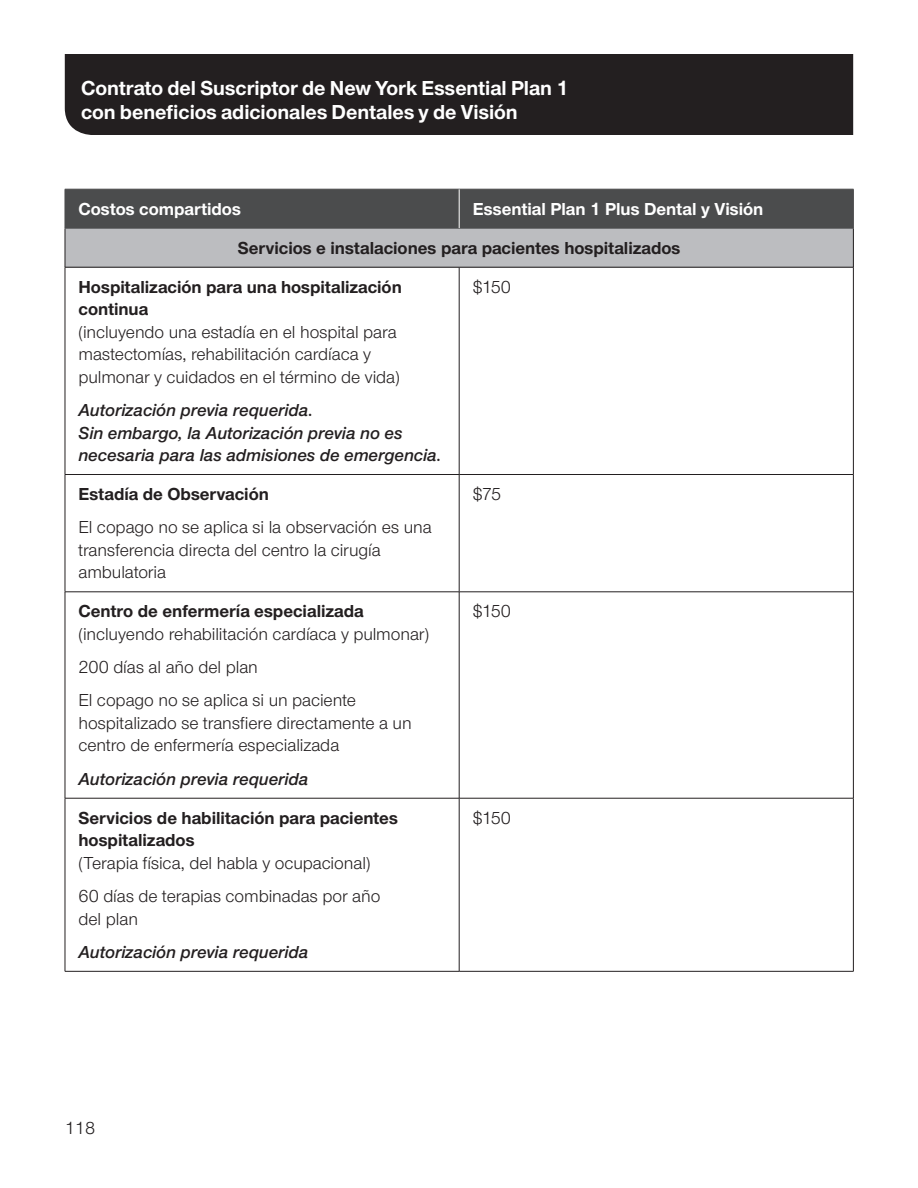
<style>
.page{position:relative;width:918px;height:1188px;background:#fff}
.page>*{position:absolute;margin:0;border:0;box-sizing:border-box;transform-origin:0 0}
.t1{font:700 21px/24px "UHC Sans";color:#fff}
.Chart___body_-_12_15{font:18px/22.5px "UHC Sans";letter-spacing:-.005em;color:#231f20}
.Chart___body_-_12_15-2{font:italic 600 18px/22.5px "UHC Sans";color:#231f20}
.Chart___body_-_12_15-3{font:700 18px/22.5px "UHC Sans";color:#231f20}
.Chart___subheads_-_B{font:700 18px "UHC Sans";color:#231f20}
.Chart___headers_-_RE{font:700 18px "UHC Sans";color:#fff}
.s1{font-weight:700}
.s2{font-weight:400}
</style>
<div class="page">
<div style="left:65px;top:54px;width:788px;height:81px;background:#231f20"></div>
<div style="left:66px;top:190px;width:787px;height:38px;background:#4b4c4d"></div>
<div style="left:65px;top:228px;width:788px;height:39px;background:#bcbdc0"></div>
<hr style="left:65px;top:228px;width:1px;height:39px;background:#231f20">
<hr style="left:853px;top:228px;width:1px;height:39px;background:#231f20">
<hr style="left:65px;top:267px;width:394px;height:1px;background:#231f20">
<hr style="left:65px;top:267px;width:1px;height:207px;background:#231f20">
<hr style="left:459px;top:267px;width:395px;height:1px;background:#231f20">
<hr style="left:459px;top:267px;width:1px;height:207px;background:#231f20">
<hr style="left:853px;top:267px;width:1px;height:207px;background:#231f20">
<hr style="left:65px;top:474px;width:394px;height:1px;background:#231f20">
<hr style="left:65px;top:475px;width:1px;height:117px;background:#231f20">
<hr style="left:459px;top:474px;width:395px;height:1px;background:#231f20">
<hr style="left:459px;top:475px;width:1px;height:117px;background:#231f20">
<hr style="left:853px;top:475px;width:1px;height:117px;background:#231f20">
<hr style="left:65px;top:592px;width:394px;height:1px;background:#231f20">
<hr style="left:65px;top:592px;width:1px;height:206px;background:#231f20">
<hr style="left:459px;top:592px;width:395px;height:1px;background:#231f20">
<hr style="left:459px;top:592px;width:1px;height:206px;background:#231f20">
<hr style="left:853px;top:592px;width:1px;height:206px;background:#231f20">
<hr style="left:65px;top:798px;width:394px;height:1px;background:#231f20">
<hr style="left:65px;top:798px;width:1px;height:173px;background:#231f20">
<hr style="left:459px;top:798px;width:395px;height:1px;background:#231f20">
<hr style="left:459px;top:798px;width:1px;height:173px;background:#231f20">
<hr style="left:853px;top:798px;width:1px;height:173px;background:#231f20">
<hr style="left:65px;top:971px;width:394px;height:1px;background:#231f20">
<hr style="left:459px;top:971px;width:395px;height:1px;background:#231f20">
<hr style="left:65px;top:189px;width:394px;height:1px;background:#4b4c4d">
<hr style="left:65px;top:189px;width:1px;height:39px;background:#4b4c4d">
<hr style="left:459px;top:189px;width:395px;height:1px;background:#4b4c4d">
<hr style="left:853px;top:189px;width:1px;height:39px;background:#4b4c4d">
<hr style="left:65px;top:228px;width:394px;height:1px;background:#4b4c4d">
<hr style="left:459px;top:228px;width:395px;height:1px;background:#4b4c4d">
<hr style="left:459px;top:189px;width:1px;height:39px;background:#fff">
<p class="t1" style="left:81px;top:75px;width:489px">Contrato del Suscriptor de New York Essential Plan 1 con beneficios adicionales Dentales y de Visión</p>
<p class="Chart___headers_-_RE" style="left:78px;top:197px;width:164px">Costos compartidos</p>
<p class="Chart___headers_-_RE" style="left:473px;top:197px;width:292px">Essential Plan 1 Plus Dental y Visión</p>
<p class="Chart___subheads_-_B" style="left:238px;top:236px;width:444px">Servicios e instalaciones para pacientes hospitalizados</p>
<p class="Chart___body_-_12_15" style="left:78px;top:275px;width:325px"><span class="s1">Hospitalización para una hospitalización continua<br></span>(incluyendo una estadía en el hospital para mastectomías, rehabilitación cardíaca y pulmonar y cuidados en el término de vida)</p>
<p class="Chart___body_-_12_15-2" style="left:78px;top:398px;width:365px">Autorización previa requerida.<br>Sin embargo, la Autorización previa no es necesaria para las admisiones de emergencia.</p>
<p class="Chart___body_-_12_15" style="left:473px;top:275px;width:40px">$150</p>
<p class="Chart___body_-_12_15-3" style="left:78px;top:482px;width:192px">Estadía de Observación</p>
<p class="Chart___body_-_12_15" style="left:78px;top:516px;width:355px">El copago no se aplica si la observación es una transferencia directa del centro la cirugía ambulatoria</p>
<p class="Chart___body_-_12_15" style="left:78px;top:600px;width:352px"><span class="s1">Centro de enfermería especializada </span>(incluyendo rehabilitación cardíaca y pulmonar)</p>
<p class="Chart___body_-_12_15" style="left:78px;top:655px;width:181px">200 días al año del plan</p>
<p class="Chart___body_-_12_15" style="left:78px;top:689px;width:335px">El copago no se aplica si un paciente hospitalizado se transfiere directamente a un centro de enfermería especializada</p>
<p class="Chart___body_-_12_15-2" style="left:78px;top:766px;width:232px">Autorización previa requerida</p>
<p class="Chart___body_-_12_15-3" style="left:78px;top:806px;width:321px">Servicios de habilitación para pacientes hospitalizados<br><span class="s2">(Terapia física, del habla y ocupacional)</span></p>
<p class="Chart___body_-_12_15" style="left:78px;top:884px;width:303px">60 días de terapias combinadas por año del plan</p>
<p class="Chart___body_-_12_15-2" style="left:78px;top:940px;width:232px">Autorización previa requerida</p>
<p class="Chart___body_-_12_15" style="left:473px;top:482px;width:30px">$75</p>
<p class="Chart___body_-_12_15" style="left:473px;top:600px;width:40px">$150</p>
<p class="Chart___body_-_12_15" style="left:473px;top:806px;width:40px">$150</p>
<p class="Chart___body_-_12_15" style="left:65px;top:1116px;width:32px">118</p>
</div>
